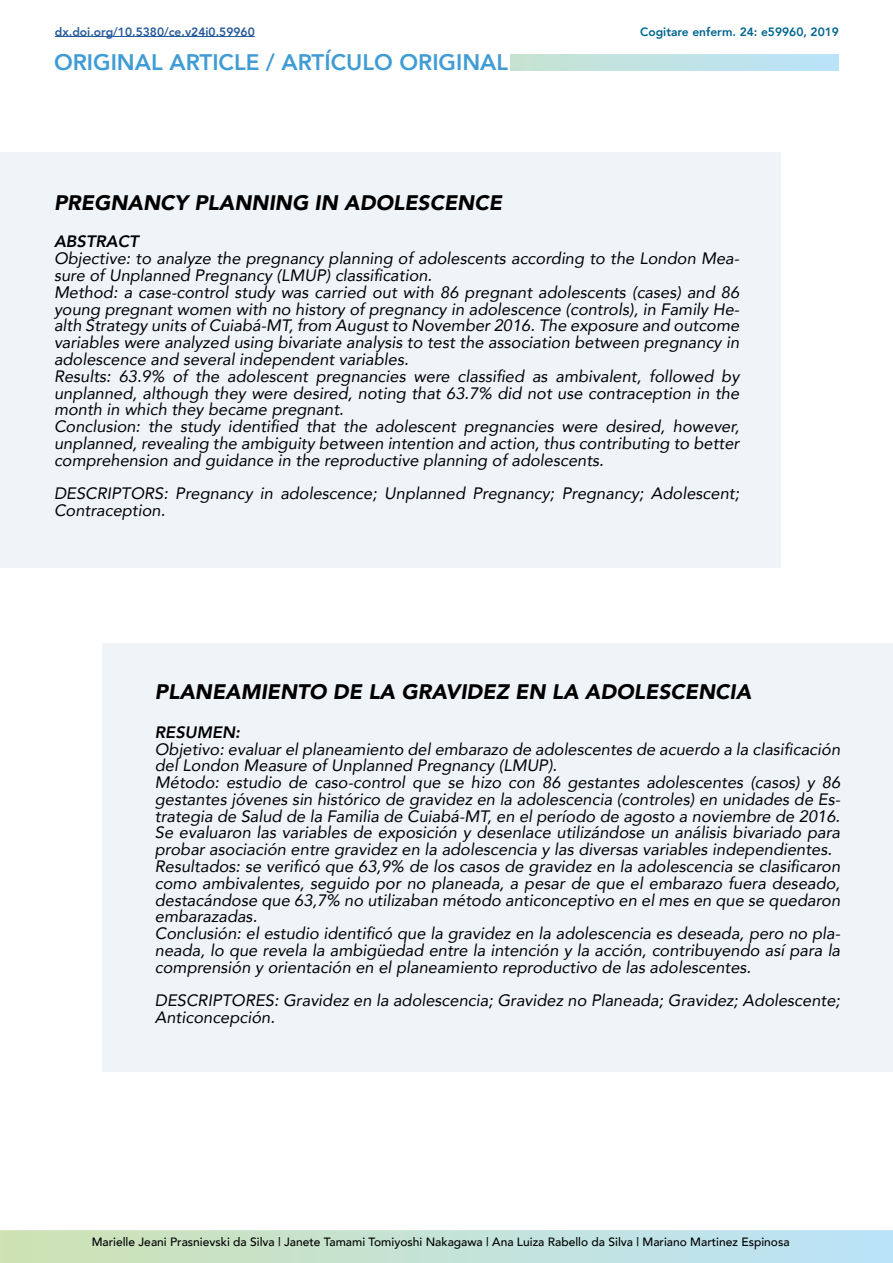
<style>
.page{position:relative;width:893px;height:1263px;background:#fff}
.page>*{position:absolute;margin:0;border:0;box-sizing:border-box;transform-origin:0 0}
.t1{font:800 22.5px "Avenir";color:#409cd4}
.t2{font:italic 900 21px "Avenir";color:#000}
.t3{font:italic 16.5px/16.8px "Avenir";color:#000}
.t4{font:italic 800 16.5px "Avenir";color:#000}
.t5{font:500 12px "Avenir";color:#000}
.t6{font:800 12px "Avenir";color:#275b9b}
.t7{font:800 12px "Avenir";color:#00658f}
</style>
<div class="page">
<div style="left:0;top:153px;width:781px;height:415px;background:#eff4f9"></div>
<div style="left:102px;top:643px;width:791px;height:428px;background:#eff4f9"></div>
<svg style="left:0;top:1230px;width:893px;height:33px"></svg>
<div style="left:510px;top:54px;width:329px;height:17px;background:linear-gradient(to right,#c6e3d1,#bae3fa)"></div>
<hr style="left:55px;top:36px;width:200px;height:1px;background:#275b9b">
<p class="t6" style="left:55px;top:22px;width:201px">dx.doi.org/10.5380/ce.v24i0.59960</p>
<p class="t7" style="left:640px;top:22px;width:200px">Cogitare enferm. 24: e59960, 2019</p>
<h1 class="t1" style="left:54px;top:45px;width:456px">ORIGINAL ARTICLE / ARTÍCULO ORIGINAL</h1>
<p class="t2" style="left:54px;top:186px;width:450px">PREGNANCY PLANNING IN ADOLESCENCE</p>
<p class="t4" style="left:54px;top:232px;width:86px">ABSTRACT</p>
<p class="t3" style="left:54px;top:250px;width:687px">Objective: to analyze the pregnancy planning of adolescents according to the London Mea&shy;sure of Unplanned Pregnancy (LMUP) classification.<br>Method: a case-control study was carried out with 86 pregnant adolescents (cases) and 86 young pregnant women with no history of pregnancy in adolescence (controls), in Family He&shy;alth Strategy units of Cuiabá-MT, from August to November 2016. The exposure and outcome variables were analyzed using bivariate analysis to test the association between pregnancy in adolescence and several independent variables.<br>Results: 63.9% of the adolescent pregnancies were classified as ambivalent, followed by unplanned, although they were desired, noting that 63.7% did not use contraception in the month in which they became pregnant.<br>Conclusion: the study identified that the adolescent pregnancies were desired, however, unplanned, revealing the ambiguity between intention and action, thus contributing to better comprehension and guidance in the reproductive planning of adolescents.</p>
<p class="t3" style="left:54px;top:485px;width:687px">DESCRIPTORS: Pregnancy in adolescence; Unplanned Pregnancy; Pregnancy; Adolescent;<br>Contraception.</p>
<p class="t2" style="left:155px;top:675px;width:598px">PLANEAMIENTO DE LA GRAVIDEZ EN LA ADOLESCENCIA</p>
<p class="t4" style="left:155px;top:722px;width:87px">RESUMEN:</p>
<p class="t3" style="left:155px;top:740px;width:687px">Objetivo: evaluar el planeamiento del embarazo de adolescentes de acuerdo a la clasificación del London Measure of Unplanned Pregnancy (LMUP).<br>Método: estudio de caso-control que se hizo con 86 gestantes adolescentes (casos) y 86 gestantes jóvenes sin histórico de gravidez en la adolescencia (controles) en unidades de Es&shy;trategia de Salud de la Familia de Cuiabá-MT, en el período de agosto a noviembre de 2016.<br>Se evaluaron las variables de exposición y desenlace utilizándose un análisis bivariado para probar asociación entre gravidez en la adolescencia y las diversas variables independientes.<br>Resultados: se verificó que 63,9% de los casos de gravidez en la adolescencia se clasificaron como ambivalentes, seguido por no planeada, a pesar de que el embarazo fuera deseado, destacándose que 63,7% no utilizaban método anticonceptivo en el mes en que se quedaron embarazadas.<br>Conclusión: el estudio identificó que la gravidez en la adolescencia es deseada, pero no pla&shy;neada, lo que revela la ambigüedad entre la intención y la acción, contribuyendo así para la comprensión y orientación en el planeamiento reproductivo de las adolescentes.</p>
<p class="t3" style="left:155px;top:992px;width:687px">DESCRIPTORES: Gravidez en la adolescencia; Gravidez no Planeada; Gravidez; Adolescente;<br>Anticoncepción.</p>
<p class="t5" style="left:92px;top:1232px;width:699px">Marielle Jeani Prasnievski da Silva | Janete Tamami Tomiyoshi Nakagawa | Ana Luiza Rabello da Silva | Mariano Martinez Espinosa</p>
</div>
